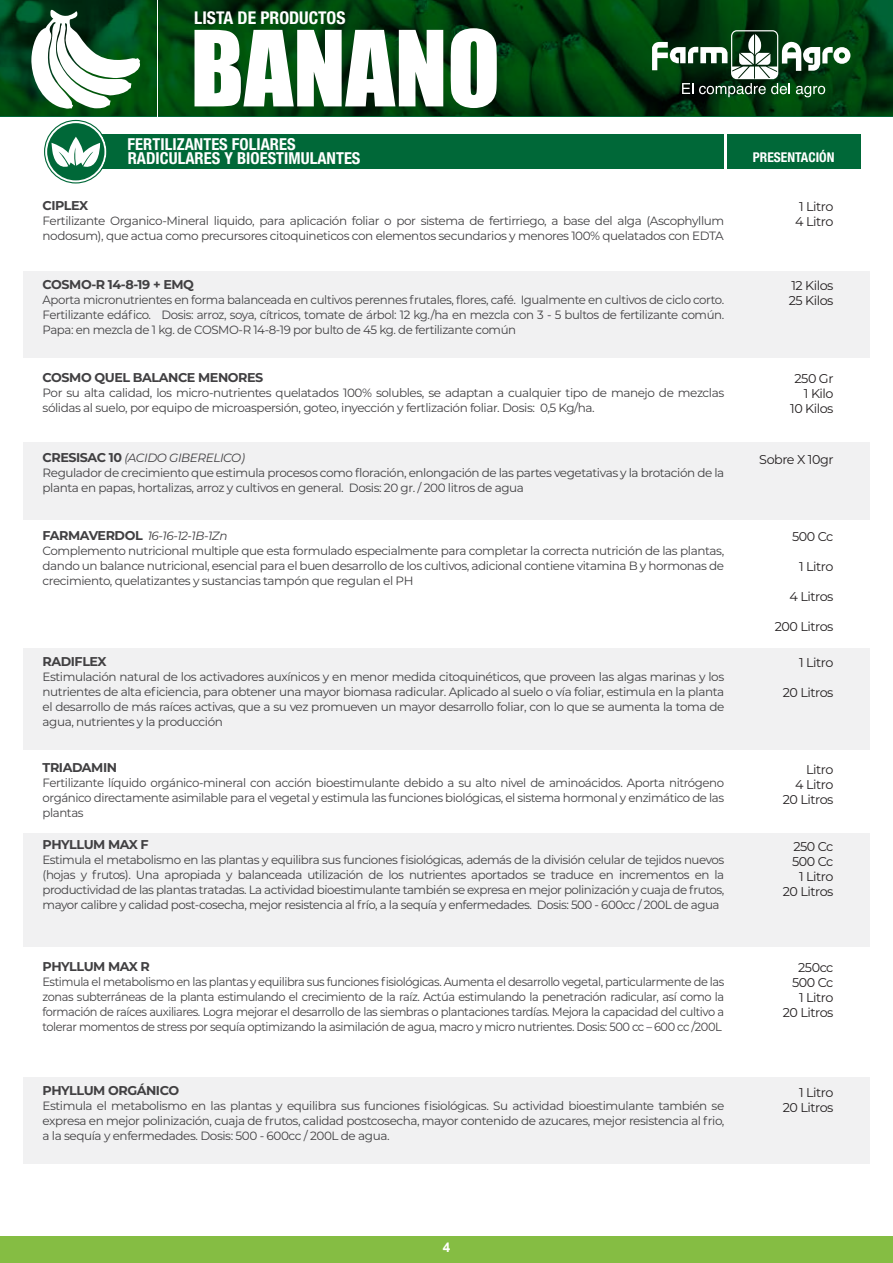
<style>
.page{position:relative;width:893px;height:1263px;background:#fff}
.page>*{position:absolute;margin:0;border:0;box-sizing:border-box;transform-origin:0 0}
.t1{font:96.9px "Impact";color:#fff}
.t2{font:700 condensed 17.55px "Helvetica Neue LT Std";color:#fff}
.t3{font:700 condensed 16.5px/13.5px "Helvetica Neue LT Std";color:#fff}
.t4{font:700 condensed 13.5px "Helvetica Neue LT Std";color:#fff}
.t5{font:700 13.5px "Arial";color:#fff}
.t6{font:12.75px/15px "Montserrat";letter-spacing:-.035em;color:#231f20;text-align:right}
.t7{font:700 12.75px "Montserrat";letter-spacing:-.035em;color:#414042}
.t8{font:12px/15px "Montserrat";letter-spacing:-.035em;color:#414042;text-align:justify}
.t9{font:12px/15px "Montserrat";letter-spacing:-.035em;color:#414042;text-align:justify;scale:.95 1}
.s1{font-weight:700;font-size:12.75px}
.s2{font-style:italic}
</style>
<div class="page">
<div style="left:23px;top:271px;width:847px;height:87px;background:#f1f1f2"></div>
<div style="left:23px;top:442px;width:847px;height:77px;background:#f1f1f2"></div>
<div style="left:23px;top:648px;width:847px;height:101px;background:#f1f1f2"></div>
<div style="left:87px;top:135px;width:637px;height:34px;background:#006838"></div>
<div style="left:727px;top:135px;width:133px;height:34px;background:#006838"></div>
<svg style="left:44px;top:120px;width:64px;height:63px"></svg>
<div style="left:0;top:1236px;width:893px;height:27px;background:#85bd43"></div>
<svg style="left:0;top:0;width:893px;height:117px;background:#003f0e"></svg>
<hr style="left:157px;top:0;width:1px;height:117px;background:#fff">
<svg style="left:31px;top:10px;width:109px;height:99px"></svg>
<svg style="left:652px;top:30px;width:198px;height:67px"></svg>
<div style="left:23px;top:833px;width:847px;height:114px;background:#f1f1f2"></div>
<div style="left:23px;top:1077px;width:847px;height:87px;background:#f1f1f2"></div>
<h2 class="t2" style="left:194px;top:7px;width:153px">LISTA DE PRODUCTOS</h2>
<h1 class="t1" style="left:191px;top:-7px;width:311px">BANANO</h1>
<h3 class="t3" style="left:128px;top:137px;width:234px">FERTILIZANTES FOLIARES<br>RADICULARES Y BIOESTIMULANTES</h3>
<p class="t7" style="left:43px;top:196px;width:47px">CIPLEX</p>
<p class="t8" style="left:43px;top:212px;width:683px">Fertilizante Organico-Mineral liquido, para aplicación foliar o por sistema de fertirriego, a base del alga (Ascophyllum nodosum), que actua como precursores citoquineticos con elementos secundarios y menores 100% quelatados con EDTA</p>
<p class="t7" style="left:43px;top:275px;width:153px">COSMO-R 14-8-19 + EMQ</p>
<p class="t8" style="left:43px;top:291px;width:683px">Aporta micronutrientes en forma balanceada en cultivos perennes frutales, flores, café. Igualmente en cultivos de ciclo corto.<br>Fertilizante edáfico. Dosis: arroz, soya, cítricos, tomate de árbol: 12 kg./ha en mezcla con 3 - 5 bultos de fertilizante común.<br>Papa: en mezcla de 1 kg. de COSMO-R 14-8-19 por bulto de 45 kg. de fertilizante común</p>
<p class="t7" style="left:43px;top:368px;width:222px">COSMO QUEL BALANCE MENORES</p>
<p class="t8" style="left:43px;top:385px;width:683px">Por su alta calidad, los micro-nutrientes quelatados 100% solubles, se adaptan a cualquier tipo de manejo de mezclas sólidas al suelo, por equipo de microaspersión, goteo, inyección y fertlización foliar. Dosis: 0,5 Kg/ha.</p>
<p class="t4" style="left:753px;top:149px;width:83px">PRESENTACIÓN</p>
<p class="t6" style="left:795px;top:199px;width:40px;text-align:left">1 Litro<br>4 Litro</p>
<p class="t6" style="left:789px;top:278px;width:46px;text-align:left">12 Kilos<br>25 Kilos</p>
<p class="t6" style="left:790px;top:371px;width:45px">250 Gr<br>1 Kilo<br>10 Kilos</p>
<p class="t8" style="left:43px;top:450px;width:683px;text-align:left"><span class="s1">CRESISAC 10</span> <span class="s2">(ACIDO GIBERELICO)<br></span>Regulador de crecimiento que estimula procesos como floración, enlongación de las partes vegetativas y la brotación de la planta en papas, hortalizas, arroz y cultivos en general. Dosis: 20 gr. / 200 litros de agua</p>
<p class="t6" style="left:759px;top:451px;width:76px">Sobre X 10gr</p>
<p class="t8" style="left:43px;top:527px;width:683px;text-align:left"><span class="s1">FARMAVERDOL</span> <span class="s2">16-16-12-1B-1Zn<br></span>Complemento nutricional multiple que esta formulado especialmente para completar la correcta nutrición de las plantas, dando un balance nutricional, esencial para el buen desarrollo de los cultivos, adicional contiene vitamina B y hormonas de crecimiento, quelatizantes y sustancias tampón que regulan el PH</p>
<p class="t6" style="left:792px;top:528px;width:43px">500 Cc</p>
<p class="t6" style="left:799px;top:558px;width:36px">1 Litro</p>
<p class="t6" style="left:789px;top:588px;width:45px">4 Litros</p>
<p class="t6" style="left:775px;top:618px;width:60px">200 Litros</p>
<p class="t7" style="left:43px;top:652px;width:66px">RADIFLEX</p>
<p class="t8" style="left:43px;top:668px;width:683px">Estimulación natural de los activadores auxínicos y en menor medida citoquinéticos, que proveen las algas marinas y los nutrientes de alta eficiencia, para obtener una mayor biomasa radicular. Aplicado al suelo o vía foliar, estimula en la planta el desarrollo de más raíces activas, que a su vez promueven un mayor desarrollo foliar, con lo que se aumenta la toma de agua, nutrientes y la producción</p>
<p class="t7" style="left:43px;top:759px;width:76px">TRIADAMIN</p>
<p class="t8" style="left:43px;top:775px;width:683px">Fertilizante líquido orgánico-mineral con acción bioestimulante debido a su alto nivel de aminoácidos. Aporta nitrógeno orgánico directamente asimilable para el vegetal y estimula las funciones biológicas, el sistema hormonal y enzimático de las plantas</p>
<p class="t7" style="left:43px;top:835px;width:108px">PHYLLUM MAX F</p>
<p class="t8" style="left:43px;top:852px;width:683px">Estimula el metabolismo en las plantas y equilibra sus funciones fisiológicas, además de la división celular de tejidos nuevos (hojas y frutos). Una apropiada y balanceada utilización de los nutrientes aportados se traduce en incrementos en la productividad de las plantas tratadas. La actividad bioestimulante también se expresa en mejor polinización y cuaja de frutos, mayor calibre y calidad post-cosecha, mejor resistencia al frío, a la sequía y enfermedades. Dosis: 500 - 600cc / 200L de agua</p>
<p class="t7" style="left:43px;top:957px;width:109px">PHYLLUM MAX R</p>
<p class="t9" style="left:43px;top:974px;width:719px">Estimula el metabolismo en las plantas y equilibra sus funciones fisiológicas. Aumenta el desarrollo vegetal, particularmente de las zonas subterráneas de la planta estimulando el crecimiento de la raíz. Actúa estimulando la penetración radicular, así como la formación de raíces auxiliares. Logra mejorar el desarrollo de las siembras o plantaciones tardías. Mejora la capacidad del cultivo a tolerar momentos de stress por sequía optimizando la asimilación de agua, macro y micro nutrientes. Dosis: 500 cc – 600 cc /200L</p>
<p class="t7" style="left:43px;top:1081px;width:138px">PHYLLUM ORGÁNICO</p>
<p class="t8" style="left:43px;top:1098px;width:683px">Estimula el metabolismo en las plantas y equilibra sus funciones fisiológicas. Su actividad bioestimulante también se expresa en mejor polinización, cuaja de frutos, calidad postcosecha, mayor contenido de azucares, mejor resistencia al frio, a la sequía y enfermedades. Dosis: 500 - 600cc / 200L de agua.</p>
<p class="t5" style="left:443px;top:1238px;width:9px">4</p>
<p class="t6" style="left:799px;top:654px;width:36px">1 Litro</p>
<p class="t6" style="left:783px;top:684px;width:52px">20 Litros</p>
<p class="t6" style="left:783px;top:761px;width:52px">Litro<br>4 Litro<br>20 Litros</p>
<p class="t6" style="left:783px;top:838px;width:52px">250 Cc<br>500 Cc<br>1 Litro<br>20 Litros</p>
<p class="t6" style="left:783px;top:960px;width:52px">250cc<br>500 Cc<br>1 Litro<br>20 Litros</p>
<p class="t6" style="left:783px;top:1084px;width:52px">1 Litro<br>20 Litros</p>
</div>
